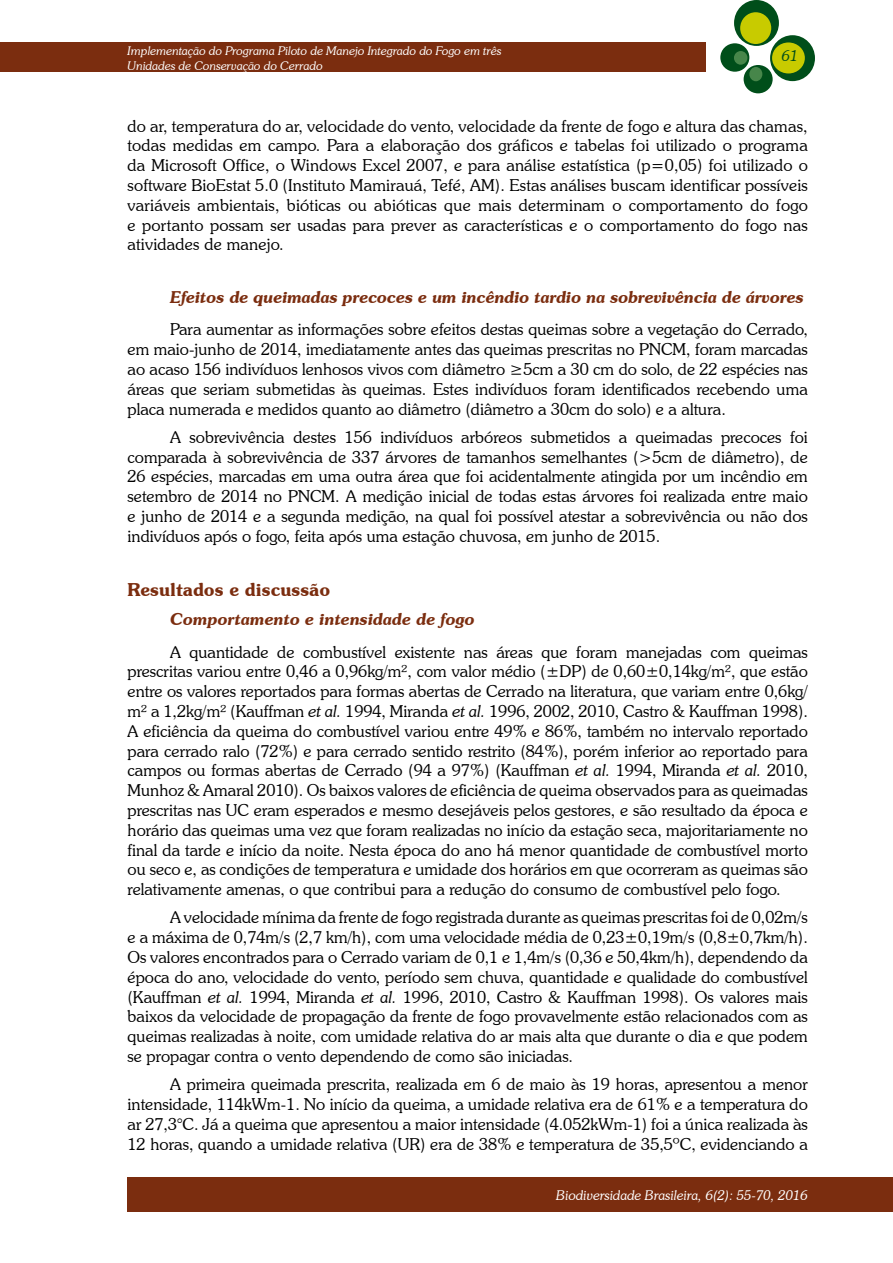
<style>
.page{position:relative;width:893px;height:1263px;background:#fff}
.page>*{position:absolute;margin:0;border:0;box-sizing:border-box;transform-origin:0 0}
.t1{font:600 18px "Souvenir IT Cby BT";color:#7b2d0f}
.t2{font:300 16.5px/19.8px "Souvenir IT Cby BT";color:#000;text-align:justify}
.t3{font:italic 600 16.5px "Souvenir IT Cby BT";letter-spacing:-.005em;color:#7b2d0f}
.t4{font:italic 300 15px "Souvenir IT Cby BT";color:#004e1a}
.t5{font:italic 300 13.5px "Souvenir IT Cby BT";color:#fff}
.t6{font:italic 300 12px/14.4px "Souvenir IT Cby BT";color:#fff}
.s1{font-style:italic}
</style>
<div class="page">
<div style="left:0;top:43px;width:705px;height:29px;background:#7b2d0f"></div>
<div style="left:734px;top:0;width:45px;height:46px;background:#004e1a;border-radius:50%"></div>
<div style="left:770px;top:35px;width:45px;height:46px;background:#004e1a;border-radius:50%"></div>
<div style="left:720px;top:43px;width:29px;height:29px;background:#004e1a;border-radius:50%"></div>
<div style="left:744px;top:65px;width:29px;height:28px;background:#004e1a;border-radius:50%"></div>
<div style="left:740px;top:12px;width:31px;height:32px;background:#c8cb00;border-radius:50%"></div>
<div style="left:772px;top:42px;width:33px;height:31px;background:#c8cb00;border-radius:50%"></div>
<div style="left:734px;top:51px;width:13px;height:14px;background:#47864a;border-radius:50%"></div>
<div style="left:749px;top:67px;width:13px;height:14px;background:#47864a;border-radius:50%"></div>
<div style="left:128px;top:1178px;width:765px;height:34px;background:#7b2d0f"></div>
<p class="t6" style="left:128px;top:44px;width:375px">Implementação do Programa Piloto de Manejo Integrado do Fogo em três<br>Unidades de Conservação do Cerrado</p>
<p class="t4" style="left:782px;top:46px;width:18px">61</p>
<p class="t2" style="left:128px;top:116px;width:682px">do ar, temperatura do ar, velocidade do vento, velocidade da frente de fogo e altura das chamas, todas medidas em campo. Para a elaboração dos gráficos e tabelas foi utilizado o programa da Microsoft Office, o Windows Excel 2007, e para análise estatística (p=0,05) foi utilizado o software BioEstat 5.0 (Instituto Mamirauá, Tefé, AM). Estas análises buscam identificar possíveis variáveis ambientais, bióticas ou abióticas que mais determinam o comportamento do fogo e portanto possam ser usadas para prever as características e o comportamento do fogo nas atividades de manejo.</p>
<p class="t3" style="left:170px;top:286px;width:635px">Efeitos de queimadas precoces e um incêndio tardio na sobrevivência de árvores</p>
<p class="t2" style="left:128px;top:319px;width:682px;text-indent:43px">Para aumentar as informações sobre efeitos destas queimas sobre a vegetação do Cerrado, em maio-junho de 2014, imediatamente antes das queimas prescritas no PNCM, foram marcadas ao acaso 156 indivíduos lenhosos vivos com diâmetro ≥5cm a 30 cm do solo, de 22 espécies nas áreas que seriam submetidas às queimas. Estes indivíduos foram identificados recebendo uma placa numerada e medidos quanto ao diâmetro (diâmetro a 30cm do solo) e a altura.</p>
<p class="t2" style="left:128px;top:427px;width:682px;text-indent:43px">A sobrevivência destes 156 indivíduos arbóreos submetidos a queimadas precoces foi comparada à sobrevivência de 337 árvores de tamanhos semelhantes (&gt;5cm de diâmetro), de 26 espécies, marcadas em uma outra área que foi acidentalmente atingida por um incêndio em setembro de 2014 no PNCM. A medição inicial de todas estas árvores foi realizada entre maio e junho de 2014 e a segunda medição, na qual foi possível atestar a sobrevivência ou não dos indivíduos após o fogo, feita após uma estação chuvosa, em junho de 2015.</p>
<p class="t1" style="left:128px;top:578px;width:204px">Resultados e discussão</p>
<p class="t3" style="left:170px;top:608px;width:306px">Comportamento e intensidade de fogo</p>
<p class="t2" style="left:128px;top:641px;width:682px;text-indent:43px">A quantidade de combustível existente nas áreas que foram manejadas com queimas prescritas variou entre 0,46 a 0,96kg/m², com valor médio (±DP) de 0,60±0,14kg/m², que estão entre os valores reportados para formas abertas de Cerrado na literatura, que variam entre 0,6kg/ m² a 1,2kg/m² (Kauffman <span class="s1">et al.</span> 1994, Miranda <span class="s1">et al.</span> 1996, 2002, 2010, Castro &amp; Kauffman 1998).<br>A eficiência da queima do combustível variou entre 49% e 86%, também no intervalo reportado para cerrado ralo (72%) e para cerrado sentido restrito (84%), porém inferior ao reportado para campos ou formas abertas de Cerrado (94 a 97%) (Kauffman <span class="s1">et al.</span> 1994, Miranda <span class="s1">et al.</span> 2010, Munhoz &amp; Amaral 2010). Os baixos valores de eficiência de queima observados para as queimadas prescritas nas UC eram esperados e mesmo desejáveis pelos gestores, e são resultado da época e horário das queimas uma vez que foram realizadas no início da estação seca, majoritariamente no final da tarde e início da noite. Nesta época do ano há menor quantidade de combustível morto ou seco e, as condições de temperatura e umidade dos horários em que ocorreram as queimas são relativamente amenas, o que contribui para a redução do consumo de combustível pelo fogo.</p>
<p class="t2" style="left:128px;top:907px;width:682px;text-indent:43px">A velocidade mínima da frente de fogo registrada durante as queimas prescritas foi de 0,02m/s e a máxima de 0,74m/s (2,7 km/h), com uma velocidade média de 0,23±0,19m/s (0,8±0,7km/h).<br>Os valores encontrados para o Cerrado variam de 0,1 e 1,4m/s (0,36 e 50,4km/h), dependendo da época do ano, velocidade do vento, período sem chuva, quantidade e qualidade do combustível (Kauffman <span class="s1">et al.</span> 1994, Miranda <span class="s1">et al.</span> 1996, 2010, Castro &amp; Kauffman 1998). Os valores mais baixos da velocidade de propagação da frente de fogo provavelmente estão relacionados com as queimas realizadas à noite, com umidade relativa do ar mais alta que durante o dia e que podem se propagar contra o vento dependendo de como são iniciadas.</p>
<p class="t2" style="left:128px;top:1074px;width:682px;text-indent:43px">A primeira queimada prescrita, realizada em 6 de maio às 19 horas, apresentou a menor intensidade, 114kWm-1. No início da queima, a umidade relativa era de 61% e a temperatura do ar 27,3°C. Já a queima que apresentou a maior intensidade (4.052kWm-1) foi a única realizada às 12 horas, quando a umidade relativa (UR) era de 38% e temperatura de 35,5ºC, evidenciando a</p>
<p class="t5" style="left:556px;top:1187px;width:253px">Biodiversidade Brasileira, 6(2): 55-70, 2016</p>
</div>
